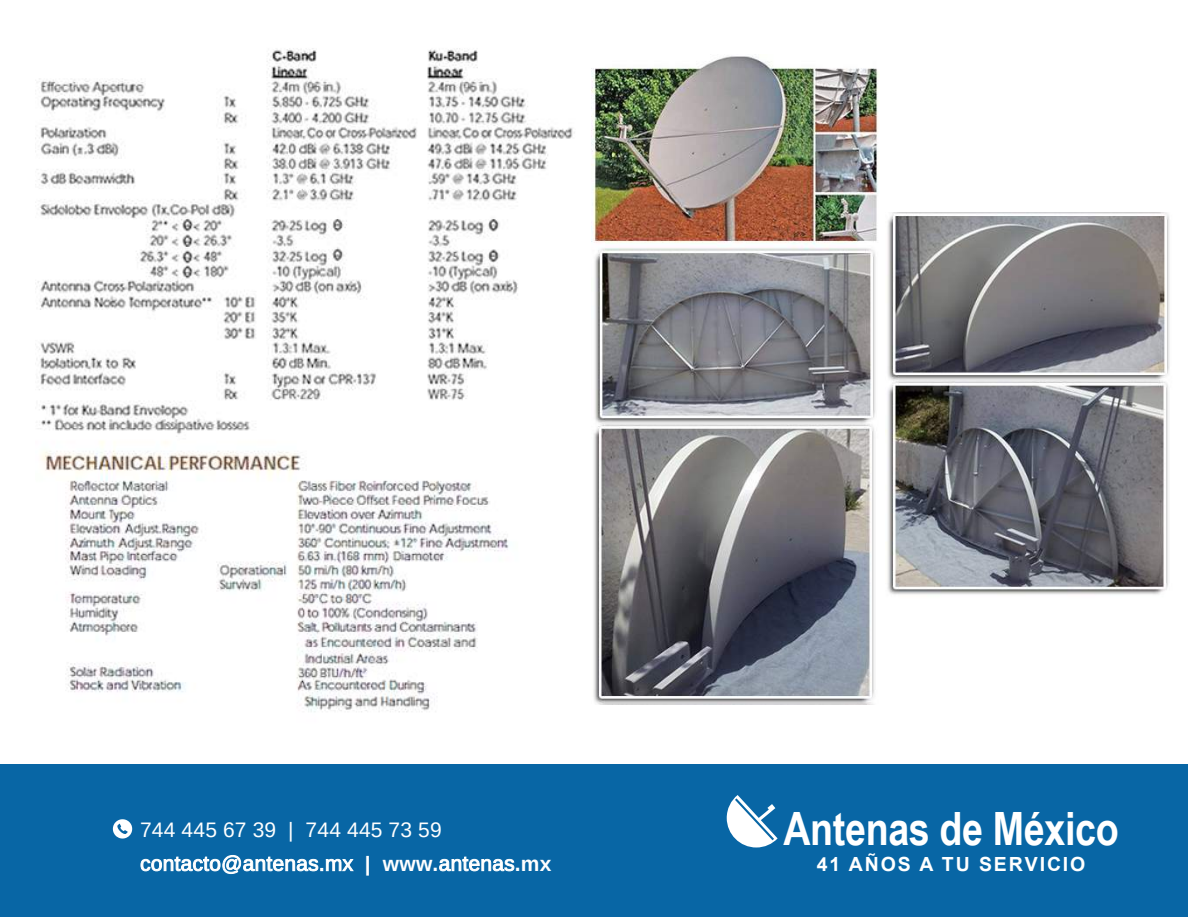
<style>
.page{position:relative;width:1188px;height:918px;background:#fff}
.page>*{position:absolute;margin:0;border:0;box-sizing:border-box;transform-origin:0 0}
.t1{font:700 45.9px "Arial Narrow";letter-spacing:-.01em;color:#fff}
.t2{font:21px/33.8px "Arimo";letter-spacing:.01em;color:#fff}
.t3{font:700 19.5px "Arial";letter-spacing:.095em;color:#fff}
.s1{font-weight:700}
</style>
<div class="page">
<img style="left:591px;top:56px;width:288px;height:648px">
<img style="left:885px;top:213px;width:285px;height:382px">
<img style="left:35px;top:48px;width:540px;height:664px">
<div style="left:0;top:764px;width:1188px;height:153px;background:#0866a5"></div>
<svg style="left:727px;top:795px;width:51px;height:53px"></svg>
<svg style="left:113px;top:819px;width:19px;height:20px"></svg>
<p class="t2" style="left:140px;top:813px;width:413px">744 445 67 39 | 744 445 73 59 contacto@antenas.mx <span class="s1">| www.</span>antenas<span class="s1">.mx</span></p>
<h1 class="t1" style="left:783px;top:795px;width:337px">Antenas de México</h1>
<p class="t3" style="left:817px;top:851px;width:270px">41 AÑOS A TU SERVICIO</p>
</div>
